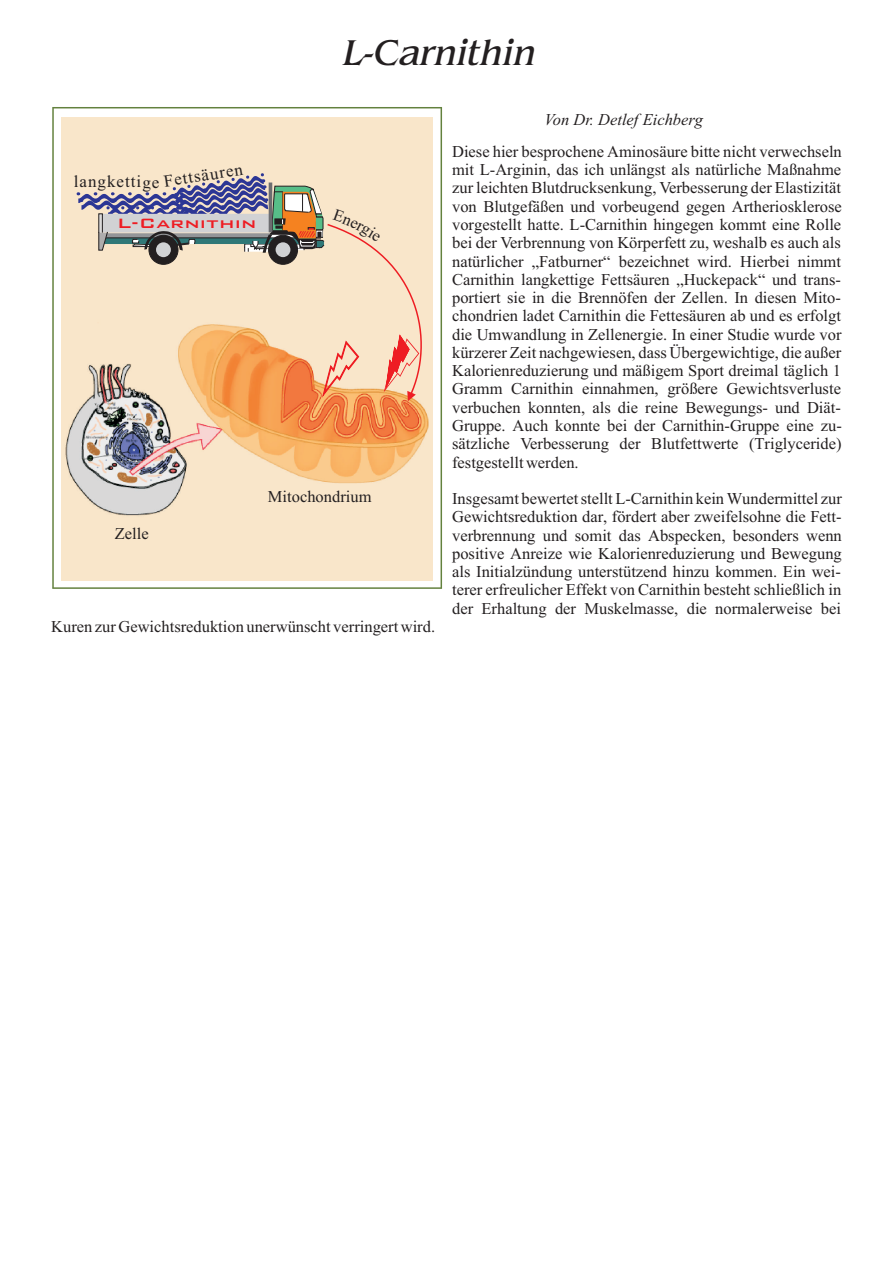
<style>
.page{position:relative;width:894px;height:1263px;background:#fff}
.page>*{position:absolute;margin:0;border:0;box-sizing:border-box;transform-origin:0 0}
.t1{font:italic 38.25px "Bangle";color:#231f20}
.t2{font:18px "Bank Gothic Md BT";color:#ee1d23;scale:1.21 1}
.t3{font:17.1px "Times New Roman";letter-spacing:.06em;color:#231f20}
.t4{font:16.5px/18.3px "Times New Roman";color:#231f20;text-align:justify}
.t5{font:italic 16.5px "Times New Roman";color:#231f20}
</style>
<div class="page">
<svg style="left:52px;top:107px;width:390px;height:482px;background:#e9d1b6"></svg>
<h1 class="t1" style="left:341px;top:29px;width:195px">L-Carnithin</h1>
<p class="t3" style="left:163px;top:175px;width:81px;rotate:-9deg">Fettsäuren</p>
<p class="t3" style="left:74px;top:175px;width:87px">langkettige</p>
<p class="t2" style="left:117px;top:214px;width:117px">L-Carnithin</p>
<p class="t4" style="left:115px;top:526px;width:35px">Zelle</p>
<p class="t4" style="left:268px;top:489px;width:105px">Mitochondrium</p>
<p class="t5" style="left:545px;top:114px;width:160px">Von Dr. Detlef Eichberg</p>
<p class="t4" style="left:452px;top:144px;width:391px">Diese hier besprochene Aminosäure bitte nicht verwechseln mit L-Arginin, das ich unlängst als natürliche Maßnahme zur leichten Blutdrucksenkung, Verbesserung der Elastizität von Blutgefäßen und vorbeugend gegen Artheriosklerose vorgestellt hatte. L-Carnithin hingegen kommt eine Rolle bei der Verbrennung von Körperfett zu, weshalb es auch als natürlicher „Fatburner“ bezeichnet wird. Hierbei nimmt Carnithin langkettige Fettsäuren „Huckepack“ und trans&shy;portiert sie in die Brennöfen der Zellen. In diesen Mito&shy;chondrien ladet Carnithin die Fettesäuren ab und es erfolgt die Umwandlung in Zellenergie. In einer Studie wurde vor kürzerer Zeit nachgewiesen, dass Übergewichtige, die außer Kalorienreduzierung und mäßigem Sport dreimal täglich 1<br>Gramm Carnithin einnahmen, größere Gewichtsverluste verbuchen konnten, als die reine Bewegungs- und Diät-Gruppe. Auch konnte bei der Carnithin-Gruppe eine zu&shy;sätzliche Verbesserung der Blutfettwerte (Triglyceride) festgestellt werden.</p>
<p class="t4" style="left:452px;top:491px;width:391px">Insgesamt bewertet stellt L-Carnithin kein Wundermittel zur Gewichtsreduktion dar, fördert aber zweifelsohne die Fett&shy;verbrennung und somit das Abspecken, besonders wenn positive Anreize wie Kalorienreduzierung und Bewegung als Initialzündung unterstützend hinzu kommen. Ein wei&shy;terer erfreulicher Effekt von Carnithin besteht schließlich in der Erhaltung der Muskelmasse, die normalerweise bei</p>
<p class="t4" style="left:51px;top:619px;width:385px">Kuren zur Gewichtsreduktion unerwünscht verringert wird.</p>
</div>
